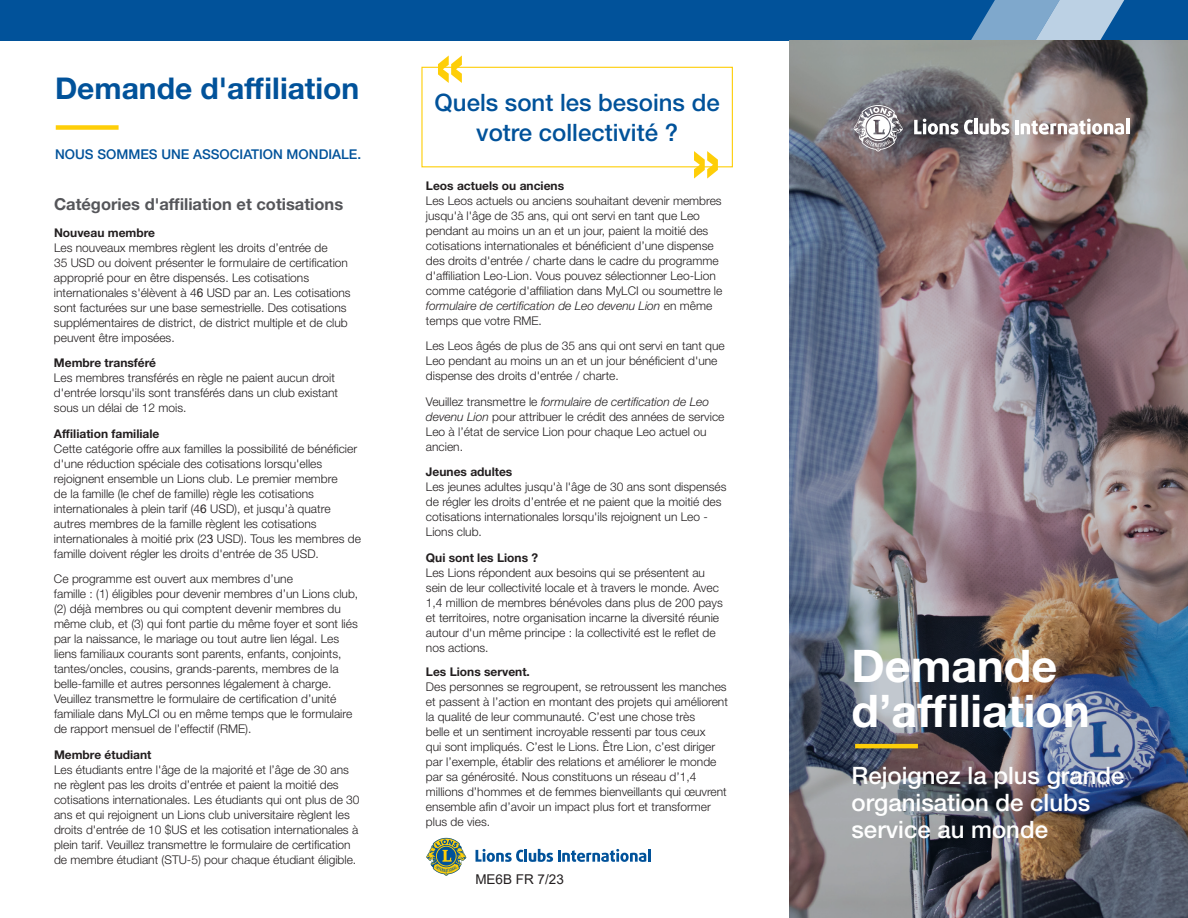
<style>
.page{position:relative;width:1188px;height:918px;background:#fff}
.page>*{position:absolute;margin:0;border:0;box-sizing:border-box;transform-origin:0 0}
.t1{font:800 67.5px "Helvetica Neue LT Std";color:#fece08}
.t2{font:700 45px "Helvetica Neue LT Std";color:#fff}
.t3{font:700 30px "Helvetica Neue LT Std";color:#01529a}
.t4{font:500 24px/27px "Helvetica Neue LT Std";color:#fff}
.Body_copy{font:500 24px/30px "Helvetica Neue LT Std";color:#01529a;text-align:center}
.Body_copy-2{font:700 16.5px "Helvetica Neue LT Std";color:#55565a}
.Body_copy-3{font:500 13.5px "Helvetica Neue LT Std";color:#01529a}
.t5{font:13.5px "Arial";color:#231f20}
.Body_copy-4{font:300 12px/15px "Helvetica Neue LT Std";color:#231f20}
.Body_copy-5{font:700 12px "Helvetica Neue LT Std";color:#231f20}
.s1{font-weight:700}
.s2{font-family:"Arial";font-weight:400}
.s3{font-style:italic}
</style>
<div class="page">
<div style="left:0;top:0;width:1188px;height:40px;background:#01529a"></div>
<svg style="left:971px;top:0;width:152px;height:40px"></svg>
<img style="left:790px;top:40px;width:398px;height:878px">
<svg style="left:914px;top:119px;width:59px;height:16px"></svg>
<hr style="left:974px;top:119px;width:4px;height:15px;background:#fff">
<svg style="left:980px;top:119px;width:29px;height:16px"></svg>
<hr style="left:1015px;top:120px;width:4px;height:14px;background:#fff">
<svg style="left:1021px;top:119px;width:103px;height:16px"></svg>
<hr style="left:1126px;top:119px;width:3px;height:15px;background:#fff">
<svg style="left:854px;top:105px;width:49px;height:46px"></svg>
<hr style="left:855px;top:744px;width:63px;height:4px;background:#fece08">
<svg style="left:426px;top:838px;width:40px;height:38px"></svg>
<svg style="left:476px;top:849px;width:175px;height:13px"></svg>
<div style="left:56px;top:125px;width:63px;height:5px;background:#fece08"></div>
<div style="left:421px;top:67px;width:312px;height:100px;border:1px solid #fece08"></div>
<p class="t3" style="left:55px;top:70px;width:306px">Demande d'affiliation</p>
<p class="Body_copy-3" style="left:55px;top:147px;width:308px">NOUS SOMMES UNE ASSOCIATION MONDIALE.</p>
<p class="Body_copy-2" style="left:54px;top:194px;width:291px">Catégories d'affiliation et cotisations</p>
<p class="Body_copy-4" style="left:54px;top:225px;width:298px"><span class="s1">Nouveau membre<br></span>Les nouveaux membres règlent les droits d’entrée de<br>35 USD ou doivent présenter le formulaire de certification approprié pour en être dispensés. Les cotisations internationales s'élèvent à 4<span class="s2">6</span> USD par an. Les cotisations sont facturées sur une base semestrielle. Des cotisations supplémentaires de district, de district multiple et de club peuvent être imposées.</p>
<p class="Body_copy-4" style="left:54px;top:355px;width:286px"><span class="s1">Membre transféré<br></span>Les membres transférés en règle ne paient aucun droit d'entrée lorsqu'ils sont transférés dans un club existant sous un délai de 12 mois.</p>
<p class="Body_copy-4" style="left:54px;top:426px;width:308px"><span class="s1">Affiliation familiale<br></span>Cette catégorie offre aux familles la possibilité de bénéficier d'une réduction spéciale des cotisations lorsqu'elles rejoignent ensemble un Lions club. Le premier membre<br>de la famille (le chef de famille) règle les cotisations internationales à plein tarif (4<span class="s2">6</span> USD), et jusqu’à quatre autres membres de la famille règlent les cotisations internationales à moitié prix (2<span class="s2">3</span> USD). Tous les membres de famille doivent régler les droits d'entrée de 35 USD.</p>
<p class="Body_copy-4" style="left:54px;top:571px;width:306px">Ce programme est ouvert aux membres d’une<br>famille : (1) éligibles pour devenir membres d’un Lions club, (2) déjà membres ou qui comptent devenir membres du même club, et (3) qui font partie du même foyer et sont liés par la naissance, le mariage ou tout autre lien légal. Les liens familiaux courants sont parents, enfants, conjoints, tantes/oncles, cousins, grands-parents, membres de la belle-famille et autres personnes légalement à charge.<br>Veuillez transmettre le formulaire de certification d’unité familiale dans MyLCI ou en même temps que le formulaire de rapport mensuel de l’effectif (RME).</p>
<p class="Body_copy-5" style="left:54px;top:747px;width:99px">Membre étudiant</p>
<p class="Body_copy-4" style="left:54px;top:762px;width:307px">Les étudiants entre l'âge de la majorité et l’âge de 30 ans ne règlent pas les droits d’entrée et paient la moitié des cotisations internationales. Les étudiants qui ont plus de 30 ans et qui rejoignent un Lions club universitaire règlent les droits d'entrée de 10 $US et les cotisation internationales à plein tarif. Veuillez transmettre le formulaire de certification de membre étudiant (STU-5) pour chaque étudiant éligible.</p>
<p class="t1" style="left:435px;top:23px;width:31px">«</p>
<p class="Body_copy" style="left:435px;top:87px;width:287px">Quels sont les besoins de votre collectivité ?</p>
<p class="t1" style="left:691px;top:119px;width:31px">»</p>
<p class="Body_copy-5" style="left:426px;top:178px;width:140px">Leos actuels ou anciens</p>
<p class="Body_copy-4" style="left:426px;top:193px;width:298px">Les Leos actuels ou anciens souhaitant devenir membres jusqu'à l'âge de 35 ans, qui ont servi en tant que Leo pendant au moins un an et un jour, paient la moitié des cotisations internationales et bénéficient d’une dispense des droits d'entrée / charte dans le cadre du programme d'affiliation Leo-Lion. Vous pouvez sélectionner Leo-Lion comme catégorie d'affiliation dans MyLCI ou soumettre le <span class="s3">formulaire de certification de Leo devenu Lion</span> en même temps que votre RME.</p>
<p class="Body_copy-4" style="left:426px;top:338px;width:300px">Les Leos âgés de plus de 35 ans qui ont servi en tant que<br>Leo pendant au moins un an et un jour bénéficient d'une dispense des droits d'entrée / charte.</p>
<p class="Body_copy-4" style="left:426px;top:394px;width:300px">Veuillez transmettre le <span class="s3">formulaire de certification de Leo devenu Lion</span> pour attribuer le crédit des années de service Leo à l’état de service Lion pour chaque Leo actuel ou ancien.</p>
<p class="Body_copy-5" style="left:426px;top:465px;width:88px">Jeunes adultes</p>
<p class="Body_copy-4" style="left:426px;top:479px;width:302px">Les jeunes adultes jusqu'à l'âge de 30 ans sont dispensés de régler les droits d’entrée et ne paient que la moitié des cotisations internationales lorsqu'ils rejoignent un Leo - Lions club.</p>
<p class="Body_copy-5" style="left:426px;top:550px;width:114px">Qui sont les Lions ?</p>
<p class="Body_copy-4" style="left:426px;top:565px;width:298px">Les Lions répondent aux besoins qui se présentent au sein de leur collectivité locale et à travers le monde. Avec 1,4 million de membres bénévoles dans plus de 200 pays et territoires, notre organisation incarne la diversité réunie autour d'un même principe : la collectivité est le reflet de nos actions.</p>
<p class="Body_copy-5" style="left:426px;top:664px;width:106px">Les Lions servent.</p>
<p class="Body_copy-4" style="left:426px;top:679px;width:304px">Des personnes se regroupent, se retroussent les manches et passent à l’action en montant des projets qui améliorent la qualité de leur communauté. C’est une chose très<br>belle et un sentiment incroyable ressenti par tous ceux<br>qui sont impliqués. C’est le Lions. Être Lion, c’est diriger par l’exemple, établir des relations et améliorer le monde par sa générosité. Nous constituons un réseau d’1,4 millions d’hommes et de femmes bienveillants qui œuvrent ensemble afin d’avoir un impact plus fort et transformer plus de vies.</p>
<p class="t5" style="left:475px;top:870px;width:90px">ME6B FR 7/23</p>
<p class="t2" style="left:852px;top:638px;width:207px">Demande</p>
<p class="t2" style="left:852px;top:683px;width:240px">d’affiliation</p>
<p class="t4" style="left:852px;top:761px;width:275px">Rejoignez la plus grande organisation de clubs service au monde</p>
</div>
